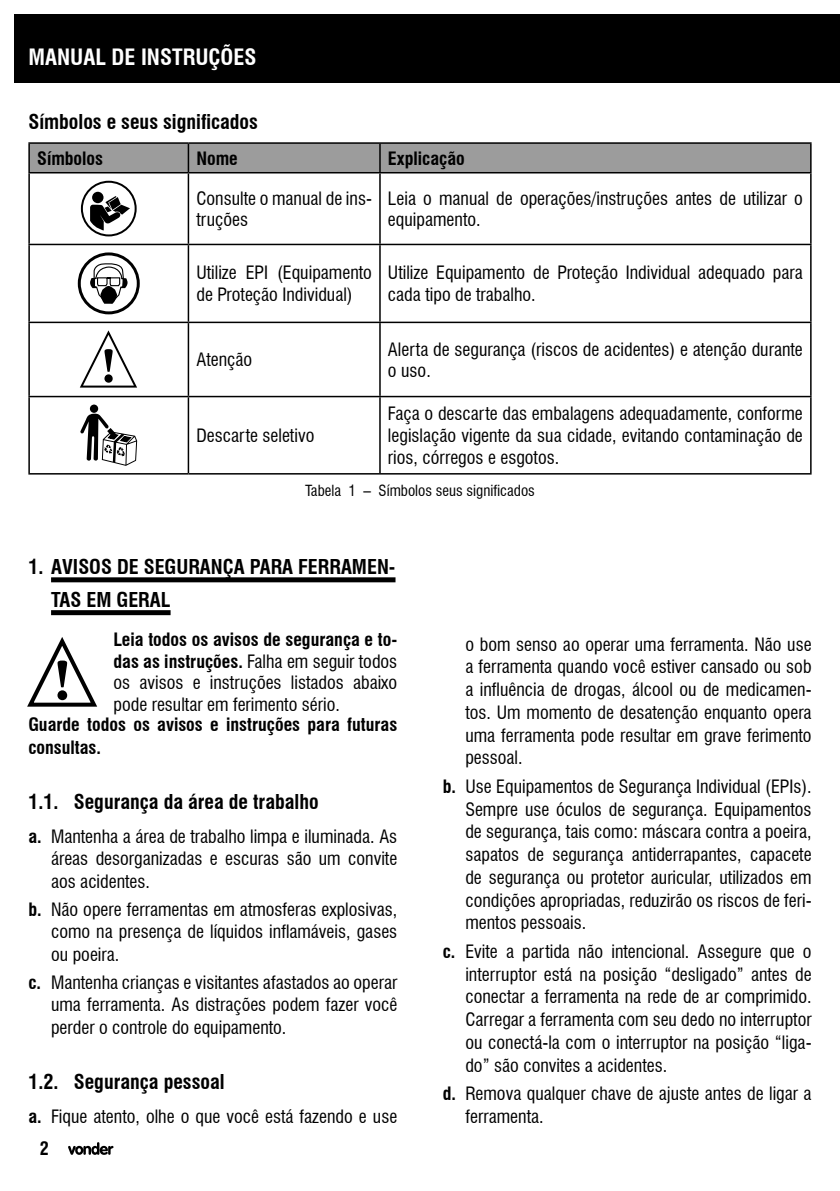
<style>
.page{position:relative;width:840px;height:1191px;background:#fff}
.page>*{position:absolute;margin:0;border:0;box-sizing:border-box;transform-origin:0 0}
.t1{font:700 condensed 22px "Swiss 721 BT";color:#fff}
.Título_bold{font:700 condensed 20px/32.8px "Swiss 721 BT";color:#000}
.texto{font:condensed 18px/22.8px "Swiss 721 BT";color:#000;text-align:justify}
.texto-2{font:700 condensed 18px/22.4px "Swiss 721 BT";color:#000}
.t2{font:condensed 15px "Swiss 721 BT";color:#000}
.s1{font-weight:700}
</style>
<div class="page">
<hr style="left:28px;top:173px;width:2px;height:71px;background:#000">
<hr style="left:187px;top:173px;width:2px;height:71px;background:#000">
<hr style="left:379px;top:173px;width:1px;height:71px;background:#000">
<hr style="left:809px;top:173px;width:2px;height:71px;background:#000">
<hr style="left:28px;top:244px;width:160px;height:1px;background:#000">
<hr style="left:28px;top:245px;width:2px;height:77px;background:#000">
<hr style="left:188px;top:244px;width:192px;height:1px;background:#000">
<hr style="left:187px;top:245px;width:2px;height:77px;background:#000">
<hr style="left:380px;top:244px;width:431px;height:1px;background:#000">
<hr style="left:379px;top:245px;width:1px;height:77px;background:#000">
<hr style="left:809px;top:245px;width:2px;height:77px;background:#000">
<hr style="left:28px;top:322px;width:160px;height:1px;background:#000">
<hr style="left:28px;top:323px;width:2px;height:73px;background:#000">
<hr style="left:188px;top:322px;width:192px;height:1px;background:#000">
<hr style="left:187px;top:323px;width:2px;height:73px;background:#000">
<hr style="left:380px;top:322px;width:431px;height:1px;background:#000">
<hr style="left:379px;top:323px;width:1px;height:73px;background:#000">
<hr style="left:809px;top:323px;width:2px;height:73px;background:#000">
<hr style="left:28px;top:396px;width:160px;height:1px;background:#000">
<hr style="left:28px;top:397px;width:2px;height:76px;background:#000">
<hr style="left:188px;top:396px;width:192px;height:1px;background:#000">
<hr style="left:187px;top:397px;width:2px;height:76px;background:#000">
<hr style="left:380px;top:396px;width:431px;height:1px;background:#000">
<hr style="left:379px;top:397px;width:1px;height:76px;background:#000">
<hr style="left:809px;top:397px;width:2px;height:76px;background:#000">
<hr style="left:28px;top:473px;width:160px;height:1px;background:#000">
<hr style="left:188px;top:473px;width:192px;height:1px;background:#000">
<hr style="left:380px;top:473px;width:431px;height:1px;background:#000">
<hr style="left:28px;top:142px;width:160px;height:2px;background:#000">
<hr style="left:28px;top:144px;width:2px;height:28px;background:#000">
<hr style="left:188px;top:142px;width:192px;height:2px;background:#000">
<hr style="left:380px;top:142px;width:431px;height:2px;background:#000">
<div style="left:29px;top:143px;width:781px;height:29px;background:#9c9c9c"></div>
<hr style="left:809px;top:144px;width:2px;height:28px;background:#000">
<hr style="left:28px;top:172px;width:160px;height:1px;background:#000">
<hr style="left:188px;top:172px;width:192px;height:1px;background:#000">
<hr style="left:380px;top:172px;width:431px;height:1px;background:#000">
<div style="left:92px;top:192px;width:11px;height:11px;background:#000;border-radius:50%"></div>
<svg style="left:90px;top:196px;width:40px;height:34px"></svg>
<div style="left:81px;top:181px;width:56px;height:55px;border:2px solid #000;border-radius:50%"></div>
<svg style="left:79px;top:254px;width:59px;height:59px"></svg>
<div style="left:78px;top:252px;width:62px;height:62px;border:3px solid #000;border-radius:50%"></div>
<svg style="left:87px;top:262px;width:43px;height:42px"></svg>
<svg style="left:79px;top:330px;width:58px;height:58px"></svg>
<svg style="left:80px;top:404px;width:57px;height:62px"></svg>
<div style="left:51px;top:577px;width:344px;height:5px;background:#000"></div>
<div style="left:51px;top:610px;width:119px;height:5px;background:#000"></div>
<svg style="left:27px;top:637px;width:71px;height:70px"></svg>
<div style="left:14px;top:14px;width:825px;height:69px;background:#000"></div>
<svg style="left:68px;top:1142px;width:45px;height:12px"></svg>
<p class="t1" style="left:28px;top:44px;width:229px">MANUAL DE INSTRUÇÕES</p>
<p class="Título_bold" style="left:28px;top:105px;width:231px">Símbolos e seus significados</p>
<p class="texto-2" style="left:37px;top:147px;width:67px">Símbolos</p>
<p class="texto-2" style="left:196px;top:147px;width:43px">Nome</p>
<p class="texto-2" style="left:388px;top:147px;width:78px">Explicação</p>
<p class="texto" style="left:196px;top:187px;width:177px;line-height:21.6px">Consulte o manual de ins&shy;truções</p>
<p class="texto" style="left:388px;top:187px;width:416px;line-height:21.6px">Leia o manual de operações/instruções antes de utilizar o equipamento.</p>
<p class="texto" style="left:196px;top:262px;width:177px;line-height:21.6px">Utilize EPI (Equipamento de Proteção Individual)</p>
<p class="texto" style="left:388px;top:262px;width:416px;line-height:21.6px">Utilize Equipamento de Proteção Individual adequado para cada tipo de trabalho.</p>
<p class="texto" style="left:196px;top:348px;width:57px">Atenção</p>
<p class="texto" style="left:388px;top:338px;width:416px;line-height:21.6px">Alerta de segurança (riscos de acidentes) e atenção durante o uso.</p>
<p class="texto" style="left:388px;top:403px;width:416px;line-height:21.6px">Faça o descarte das embalagens adequadamente, conforme legislação vigente da sua cidade, evitando contaminação de rios, córregos e esgotos.</p>
<p class="t2" style="left:305px;top:481px;width:231px">Tabela 1 – Símbolos seus significados</p>
<p class="texto" style="left:196px;top:424px;width:119px">Descarte seletivo</p>
<p class="Título_bold" style="left:51px;top:550px;width:346px;text-indent:-23px">1. AVISOS DE SEGURANÇA PARA FERRAMEN-<br>TAS EM GERAL</p>
<p class="texto" style="left:113px;top:629px;width:285px;line-height:21.6px"><span class="s1">Leia todos os avisos de segurança e to&shy;das as instruções.</span> Falha em seguir todos os avisos e instruções listados abaixo pode resultar em ferimento sério.</p>
<p class="texto-2" style="left:28px;top:713px;width:370px">Guarde todos os avisos e instruções para futuras consultas.</p>
<p class="Título_bold" style="left:28px;top:785px;width:291px">1.1. Segurança da área de trabalho</p>
<p class="texto" style="left:51px;top:825px;width:347px;text-indent:-23px"><span class="s1">a.</span> Mantenha a área de trabalho limpa e iluminada. As áreas desorganizadas e escuras são um convite aos acidentes.</p>
<p class="texto" style="left:51px;top:898px;width:347px;text-indent:-23px"><span class="s1">b.</span> Não opere ferramentas em atmosferas explosivas, como na presença de líquidos inflamáveis, gases ou poeira.</p>
<p class="texto" style="left:51px;top:971px;width:347px;text-indent:-23px"><span class="s1">c.</span> Mantenha crianças e visitantes afastados ao operar uma ferramenta. As distrações podem fazer você perder o controle do equipamento.</p>
<p class="Título_bold" style="left:28px;top:1065px;width:198px">1.2. Segurança pessoal</p>
<p class="texto" style="left:28px;top:1105px;width:370px"><span class="s1">a.</span> Fique atento, olhe o que você está fazendo e use</p>
<p class="texto-2" style="left:40px;top:1137px;width:10px">2</p>
<p class="texto" style="left:465px;top:632px;width:347px">o bom senso ao operar uma ferramenta. Não use a ferramenta quando você estiver cansado ou sob a influência de drogas, álcool ou de medicamen&shy;tos. Um momento de desatenção enquanto opera uma ferramenta pode resultar em grave ferimento pessoal.</p>
<p class="texto" style="left:465px;top:775px;width:347px;text-indent:-23px"><span class="s1">b.</span> Use Equipamentos de Segurança Individual (EPIs).<br>Sempre use óculos de segurança. Equipamentos de segurança, tais como: máscara contra a poeira, sapatos de segurança antiderrapantes, capacete de segurança ou protetor auricular, utilizados em condições apropriadas, reduzirão os riscos de feri&shy;mentos pessoais.</p>
<p class="texto" style="left:465px;top:940px;width:347px;text-indent:-23px"><span class="s1">c.</span> Evite a partida não intencional. Assegure que o interruptor está na posição “desligado” antes de conectar a ferramenta na rede de ar comprimido.<br>Carregar a ferramenta com seu dedo no interruptor ou conectá-la com o interruptor na posição “liga&shy;do” são convites a acidentes.</p>
<p class="texto" style="left:465px;top:1082px;width:347px;text-indent:-23px"><span class="s1">d.</span> Remova qualquer chave de ajuste antes de ligar a ferramenta.</p>
</div>
